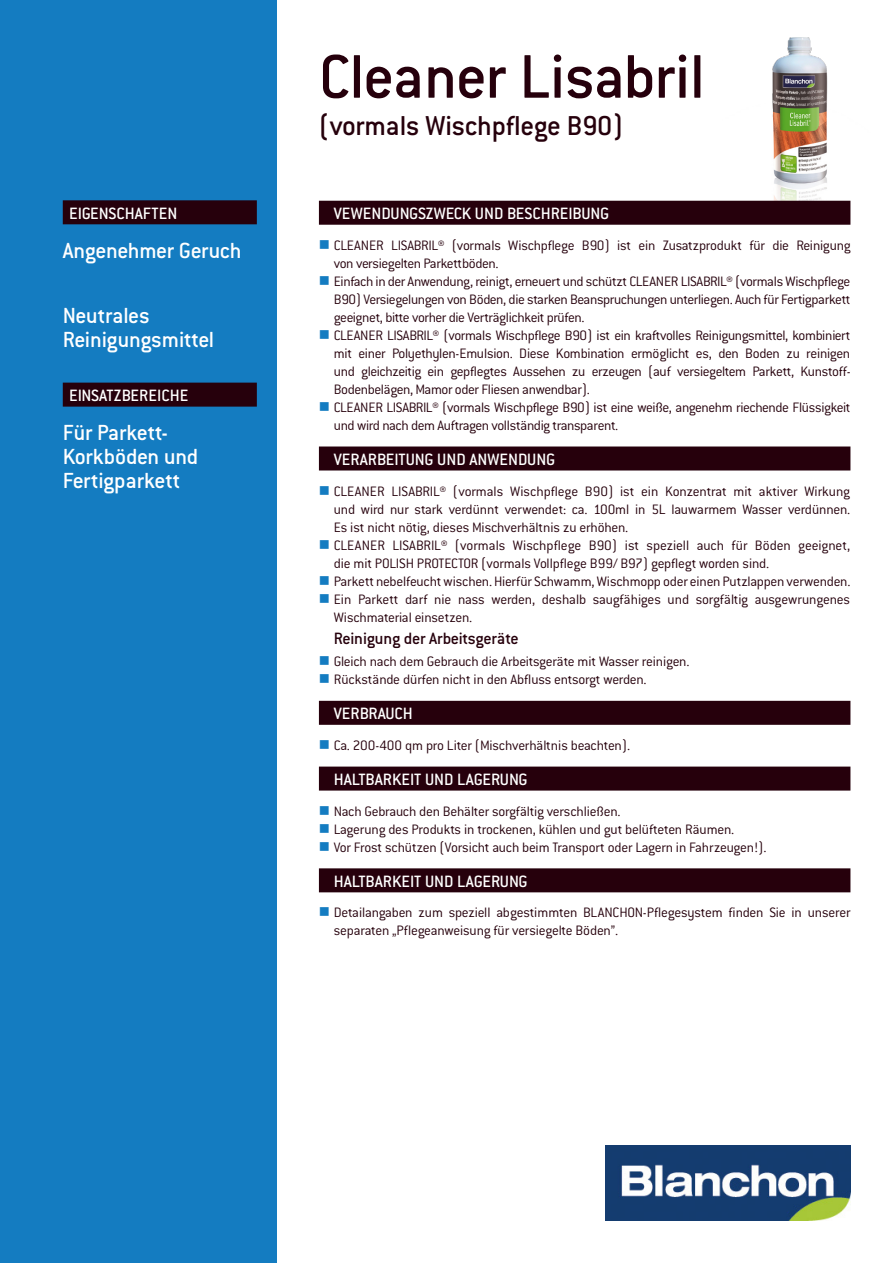
<style>
.page{position:relative;width:893px;height:1263px;background:#fff}
.page>*{position:absolute;margin:0;border:0;box-sizing:border-box;transform-origin:0 0}
.t1{font:500 67.5px "Conduit ITC";letter-spacing:-.015em;color:#26000c}
.t2{font:500 30px "Conduit ITC";letter-spacing:-.01em;color:#26000c}
.t3{font:500 24px/24px "Conduit ITC";letter-spacing:-.01em;color:#fff}
.t4{font:500 18px "Conduit ITC";color:#fff}
.t5{font:500 18px "Conduit ITC";letter-spacing:-.015em;color:#26000c}
.t6{font:300 15px/18px "Conduit ITC";letter-spacing:-.015em;color:#26000c}
.s1{color:#147cc1}
</style>
<div class="page">
<img style="left:722px;top:37px;width:129px;height:182px">
<div style="left:0;top:0;width:276px;height:1263px;background:#147cc1"></div>
<div style="left:319px;top:201px;width:531px;height:24px;background:#26000c"></div>
<div style="left:319px;top:446px;width:531px;height:24px;background:#26000c"></div>
<div style="left:319px;top:701px;width:531px;height:24px;background:#26000c"></div>
<div style="left:319px;top:766px;width:531px;height:24px;background:#26000c"></div>
<div style="left:319px;top:868px;width:531px;height:24px;background:#26000c"></div>
<div style="left:63px;top:200px;width:194px;height:24px;background:#26000c"></div>
<div style="left:63px;top:383px;width:194px;height:24px;background:#26000c"></div>
<img style="left:606px;top:1146px;width:245px;height:74px">
<p class="t4" style="left:69px;top:203px;width:110px">Eigenschaften</p>
<h3 class="t3" style="left:63px;top:238px;width:180px">Angenehmer Geruch</h3>
<h3 class="t3" style="left:63px;top:303px;width:153px">Neutrales<br>Reinigungsmittel</h3>
<p class="t4" style="left:69px;top:385px;width:9px">EINS</p>
<p class="t4" style="left:99px;top:385px;width:40px">ATZBEREI</p>
<p class="t4" style="left:161px;top:385px;width:18px">CHE</p>
<h3 class="t3" style="left:63px;top:420px;width:137px">Für Parkett-<br>Korkböden und<br>Fertigparkett</h3>
<h1 class="t1" style="left:319px;top:39px;width:387px">Cleaner Lisabril</h1>
<h2 class="t2" style="left:319px;top:109px;width:306px">(vormals Wischpflege B90)</h2>
<p class="t4" style="left:334px;top:203px;width:277px">Vewendungszweck und Beschreibung</p>
<p class="t6" style="left:334px;top:236px;width:518px;text-indent:-15px"><span class="s1">■</span> CLEANER LISABRIL® (vormals Wischpflege B90) ist ein Zusatzprodukt für die Reinigung von versiegelten Parkettböden.</p>
<p class="t6" style="left:334px;top:272px;width:518px;text-align:justify;text-indent:-15px"><span class="s1">■</span> Einfach in der Anwendung, reinigt, erneuert und schützt CLEANER LISABRIL® (vormals Wischpflege B90) Versiegelungen von Böden, die starken Beanspruchungen unterliegen. Auch für Fertigparkett geeignet, bitte vorher die Verträglichkeit prüfen.</p>
<p class="t6" style="left:334px;top:326px;width:518px;text-align:justify;text-indent:-15px"><span class="s1">■</span> CLEANER LISABRIL® (vormals Wischpflege B90) ist ein kraftvolles Reinigungsmittel, kombiniert mit einer Polyethylen-Emulsion. Diese Kombination ermöglicht es, den Boden zu reinigen und gleichzeitig ein gepflegtes Aussehen zu erzeugen (auf versiegeltem Parkett, Kunstoff-Bodenbelägen, Mamor oder Fliesen anwendbar).</p>
<p class="t6" style="left:334px;top:398px;width:518px;text-indent:-15px"><span class="s1">■</span> CLEANER LISABRIL® (vormals Wischpflege B90) ist eine weiße, angenehm riechende Flüssigkeit und wird nach dem Auftragen vollständig transparent.</p>
<p class="t4" style="left:334px;top:449px;width:82px">VERARBEITUNG</p>
<p class="t4" style="left:437px;top:449px;width:10px">UND</p>
<p class="t4" style="left:469px;top:449px;width:40px">ANWENDUNG</p>
<p class="t6" style="left:334px;top:482px;width:518px;text-align:justify;text-indent:-15px"><span class="s1">■</span> CLEANER LISABRIL® (vormals Wischpflege B90) ist ein Konzentrat mit aktiver Wirkung und wird nur stark verdünnt verwendet: ca. 100ml in 5L lauwarmem Wasser verdünnen.<br>Es ist nicht nötig, dieses Mischverhältnis zu erhöhen.</p>
<p class="t6" style="left:334px;top:536px;width:518px;text-indent:-15px"><span class="s1">■</span> CLEANER LISABRIL® (vormals Wischpflege B90) ist speziell auch für Böden geeignet, die mit POLISH PROTECTOR (vormals Vollpflege B99/ B97) gepflegt worden sind.</p>
<p class="t6" style="left:319px;top:572px;width:533px"><span class="s1">■</span> Parkett nebelfeucht wischen. Hierfür Schwamm, Wischmopp oder einen Putzlappen verwenden.</p>
<p class="t6" style="left:334px;top:590px;width:518px;text-indent:-15px"><span class="s1">■</span> Ein Parkett darf nie nass werden, deshalb saugfähiges und sorgfältig ausgewrungenes<br>Wischmaterial einsetzen.</p>
<p class="t5" style="left:319px;top:628px;width:201px">Reinigung der Arbeitsgeräte</p>
<p class="t6" style="left:319px;top:652px;width:372px"><span class="s1">■</span> Gleich nach dem Gebrauch die Arbeitsgeräte mit Wasser reinigen.</p>
<p class="t6" style="left:319px;top:670px;width:329px"><span class="s1">■</span> Rückstände dürfen nicht in den Abfluss entsorgt werden.</p>
<p class="t4" style="left:334px;top:703px;width:81px">Verbrauch</p>
<p class="t6" style="left:319px;top:736px;width:313px"><span class="s1">■</span> Ca. 200-400 qm pro Liter (Mischverhältnis beachten).</p>
<p class="t4" style="left:334px;top:769px;width:9px">Haltba</p>
<p class="t4" style="left:383px;top:769px;width:146px">rkeit und Lagerung</p>
<p class="t6" style="left:319px;top:802px;width:303px"><span class="s1">■</span> Nach Gebrauch den Behälter sorgfältig verschließen.</p>
<p class="t6" style="left:319px;top:820px;width:417px"><span class="s1">■</span> Lagerung des Produkts in trockenen, kühlen und gut belüfteten Räumen.</p>
<p class="t6" style="left:319px;top:838px;width:449px"><span class="s1">■</span> Vor Frost schützen (Vorsicht auch beim Transport oder Lagern in Fahrzeugen!).</p>
<p class="t4" style="left:334px;top:871px;width:9px">Haltba</p>
<p class="t4" style="left:383px;top:871px;width:146px">rkeit und Lagerung</p>
<p class="t6" style="left:334px;top:904px;width:518px;text-indent:-15px"><span class="s1">■</span> Detailangaben zum speziell abgestimmten BLANCHON-Pflegesystem finden Sie in unserer separaten „Pflegeanweisung für versiegelte Böden”.</p>
</div>
